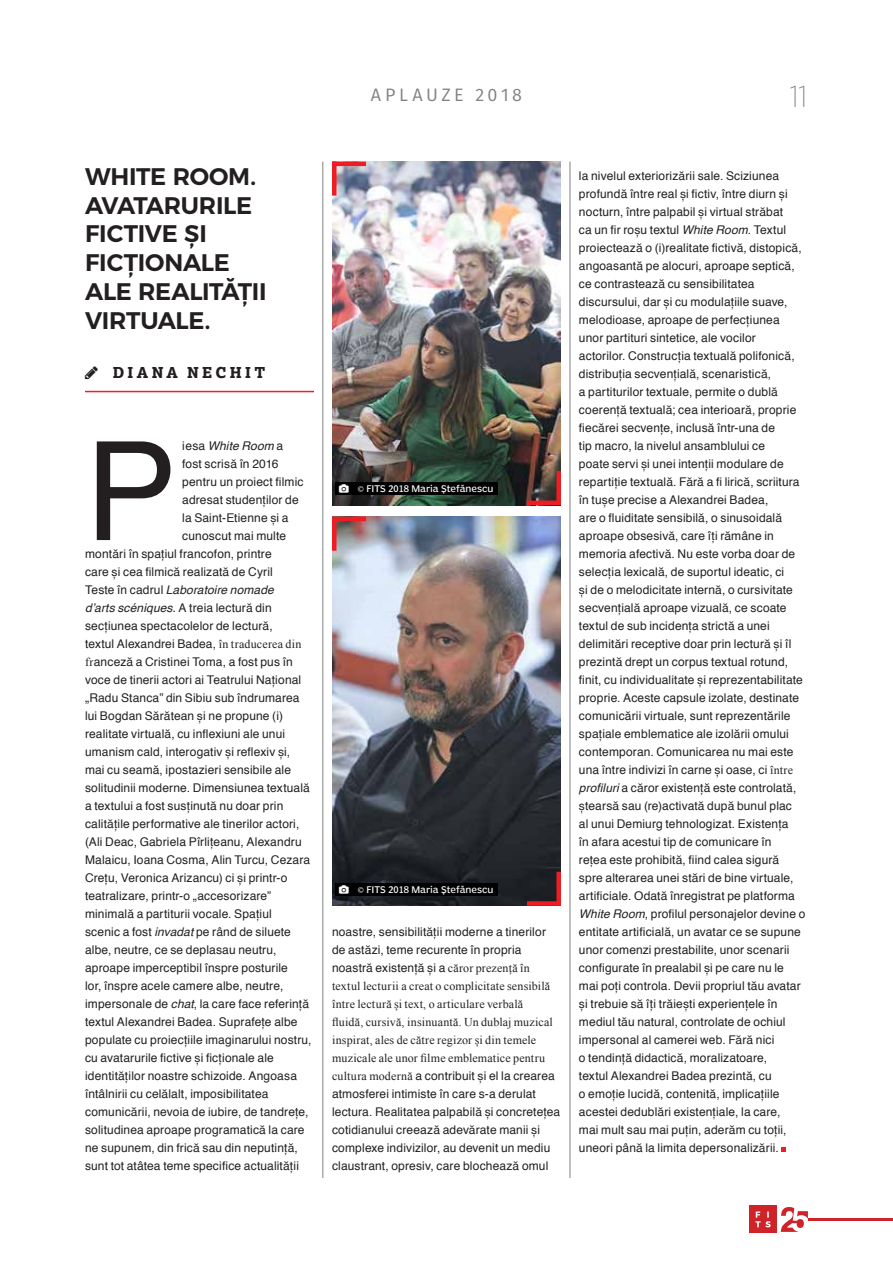
<style>
.page{position:relative;width:893px;height:1263px;background:#fff}
.page>*{position:absolute;margin:0;border:0;box-sizing:border-box;transform-origin:0 0}
.t1{font:137.4px "Helvetica";color:#231f20}
.t2{font:200 30px "Gotham";color:#808285}
.t3{font:600 24px/28.8px "Montserrat";letter-spacing:-.01em;color:#231f20}
.t4{font:18px "Fira Sans";letter-spacing:.195em;color:#808285}
.t5{font:800 15px "Lexia";letter-spacing:.225em;color:#231f20}
.t6{font:12px/18px "Helvetica";letter-spacing:.01em;color:#231f20}
.t7{font:12px/18px "Times New Roman";letter-spacing:.015em;color:#231f20}
.t8{font:italic 12px "Helvetica";letter-spacing:.01em;color:#231f20}
.t9{font:9px "Poynter Agate Regular One";color:#fff}
.s1{font-style:normal}
.s2{font-family:"Times New Roman"}
.s3{font-style:italic}
.s4{font-family:"Myriad Pro"}
</style>
<div class="page">
<hr style="left:808px;top:1218px;width:85px;height:3px;background:#cf232a">
<svg style="left:781px;top:1207px;width:27px;height:25px"></svg>
<div style="left:749px;top:1206px;width:28px;height:27px;background:#cf232a"></div>
<svg style="left:755px;top:1211px;width:16px;height:16px"></svg>
<hr style="left:85px;top:391px;width:229px;height:1px;background:#ee1e23">
<svg style="left:781px;top:1148px;width:4px;height:4px"></svg>
<hr style="left:323px;top:162px;width:1px;height:1016px;background:#808285">
<hr style="left:570px;top:162px;width:1px;height:1016px;background:#808285">
<img style="left:332px;top:162px;width:229px;height:343px">
<img style="left:332px;top:517px;width:229px;height:389px">
<hr style="left:332px;top:162px;width:34px;height:4px;background:#ee1d23">
<hr style="left:332px;top:162px;width:4px;height:34px;background:#ee1d23">
<div style="left:335px;top:883px;width:163px;height:13px;background:#000"></div>
<div style="left:527px;top:901px;width:34px;height:5px;background:#ee1d23"></div>
<div style="left:556px;top:872px;width:5px;height:34px;background:#ee1d23"></div>
<div style="left:335px;top:482px;width:163px;height:13px;background:#000"></div>
<div style="left:527px;top:500px;width:34px;height:5px;background:#ee1d23"></div>
<div style="left:556px;top:471px;width:5px;height:34px;background:#ee1d23"></div>
<hr style="left:332px;top:517px;width:34px;height:4px;background:#ee1d23">
<hr style="left:332px;top:517px;width:4px;height:34px;background:#ee1d23">
<h3 class="t4" style="left:371px;top:82px;width:153px">APLAUZE 2018</h3>
<h2 class="t2" style="left:789px;top:77px;width:20px">11</h2>
<h3 class="t3" style="left:85px;top:160px;width:183px">WHITE ROOM.<br>AVATARURILE<br>FICTIVE ȘI<br>FICȚIONALE<br>ALE REALITĂȚII<br>VIRTUALE.</h3>
<p class="t5" style="left:113px;top:363px;width:154px">DIANA NECHIT</p>
<h1 class="t1" style="left:85px;top:386px;width:93px">P</h1>
<p class="t8" style="left:182px;top:436px;width:102px"><span class="s1">iesa</span> White Room <span class="s1">a</span></p>
<p class="t6" style="left:182px;top:455px;width:98px">fost scrisă în 2016</p>
<p class="t6" style="left:182px;top:473px;width:123px">pentru un proiect filmic</p>
<p class="t6" style="left:182px;top:491px;width:118px">adresat studenților de</p>
<p class="t6" style="left:182px;top:509px;width:108px">la Saint-Etienne și a</p>
<p class="t6" style="left:182px;top:527px;width:105px">cunoscut mai multe</p>
<p class="t6" style="left:85px;top:545px;width:188px">montări în spațiul francofon, printre</p>
<p class="t6" style="left:85px;top:563px;width:189px">care și cea filmică realizată de Cyril</p>
<p class="t8" style="left:85px;top:580px;width:190px"><span class="s1">Teste în cadrul</span> Laboratoire nomade</p>
<p class="t8" style="left:85px;top:598px;width:188px">d’arts scéniques. <span class="s1">A treia lectură din</span></p>
<p class="t6" style="left:85px;top:617px;width:189px">secțiunea spectacolelor de lectură,</p>
<p class="t6" style="left:85px;top:635px;width:218px">textul Alexandrei Badea, <span class="s2">în traducerea din</span></p>
<p class="t6" style="left:85px;top:653px;width:209px"><span class="s2">fr</span>anceză a Cristinei Toma, a fost pus în</p>
<p class="t6" style="left:85px;top:671px;width:218px">voce de tinerii actori ai Teatrului Național</p>
<p class="t6" style="left:85px;top:689px;width:216px">„Radu Stanca” din Sibiu sub îndrumarea</p>
<p class="t6" style="left:85px;top:707px;width:199px">lui Bogdan Sărătean și ne propune (i)</p>
<p class="t6" style="left:85px;top:725px;width:202px">realitate virtuală, cu inflexiuni ale unui</p>
<p class="t6" style="left:85px;top:743px;width:207px">umanism cald, interogativ și reflexiv și,</p>
<p class="t6" style="left:85px;top:761px;width:208px">mai cu seamă, ipostazieri sensibile ale</p>
<p class="t6" style="left:85px;top:779px;width:226px">solitudinii moderne. Dimensiunea textuală</p>
<p class="t6" style="left:85px;top:797px;width:200px">a textului a fost susținută nu doar prin</p>
<p class="t6" style="left:85px;top:815px;width:216px">calitățile performative ale tinerilor actori,</p>
<p class="t6" style="left:85px;top:833px;width:218px">(Ali Deac, Gabriela Pîrlițeanu, Alexandru</p>
<p class="t6" style="left:85px;top:851px;width:227px">Malaicu, Ioana Cosma, Alin Turcu, Cezara</p>
<p class="t6" style="left:85px;top:869px;width:204px">Crețu, Veronica Arizancu) ci și printr-o</p>
<p class="t6" style="left:85px;top:887px;width:188px">teatralizare, printr-o „accesorizare”</p>
<p class="t6" style="left:85px;top:905px;width:188px">minimală a partiturii vocale. Spațiul</p>
<p class="t6" style="left:85px;top:923px;width:207px">scenic a fost <span class="s3">invadat</span> pe rând de siluete</p>
<p class="t6" style="left:85px;top:941px;width:193px">albe, neutre, ce se deplasau neutru,</p>
<p class="t6" style="left:85px;top:959px;width:204px">aproape imperceptibil înspre posturile</p>
<p class="t6" style="left:85px;top:977px;width:200px">lor, înspre acele camere albe, neutre,</p>
<p class="t6" style="left:85px;top:995px;width:226px">impersonale de <span class="s3">chat</span>, la care face referință</p>
<p class="t6" style="left:85px;top:1013px;width:214px">textul Alexandrei Badea. Suprafețe albe</p>
<p class="t6" style="left:85px;top:1031px;width:228px">populate cu proiecțiile imaginarului nostru,</p>
<p class="t6" style="left:85px;top:1049px;width:190px">cu avatarurile fictive și ficționale ale</p>
<p class="t6" style="left:85px;top:1067px;width:213px">identităților noastre schizoide. Angoasa</p>
<p class="t6" style="left:85px;top:1085px;width:185px">întâlnirii cu celălalt, imposibilitatea</p>
<p class="t6" style="left:85px;top:1103px;width:225px">comunicării, nevoia de iubire, de tandrețe,</p>
<p class="t6" style="left:85px;top:1121px;width:221px">solitudinea aproape programatică la care</p>
<p class="t6" style="left:85px;top:1139px;width:214px">ne supunem, din frică sau din neputință,</p>
<p class="t6" style="left:85px;top:1157px;width:215px">sunt tot atâtea teme specifice actualității</p>
<p class="t9" style="left:358px;top:483px;width:137px"><span class="s4">©</span> FITS 2018 Maria Ștefănescu</p>
<p class="t9" style="left:358px;top:884px;width:137px"><span class="s4">©</span> FITS 2018 Maria Ștefănescu</p>
<p class="t6" style="left:332px;top:923px;width:215px">noastre, sensibilității moderne a tinerilor de astăzi, teme recurente în propria noastră existență și a <span class="s2">căror prezență în</span></p>
<p class="t7" style="left:332px;top:977px;width:222px">textul lecturii a creat o complicitate sensibilă între lectură și text, o articulare verbală fluidă, cursivă, insinuantă. Un dublaj muzical inspirat, ales de către regizor și din temele muzicale ale unor filme emblematice pentru</p>
<p class="t6" style="left:332px;top:1067px;width:230px"><span class="s2">cultura modernă</span> a contribuit și el la crearea atmosferei intimiste în care s-a derulat lectura. Realitatea palpabilă și concretețea cotidianului creează adevărate manii și complexe indivizilor, au devenit un mediu claustrant, opresiv, care blochează omul</p>
<p class="t6" style="left:579px;top:167px;width:228px">la nivelul exteriorizării sale. Sciziunea profundă între real și fictiv, între diurn și nocturn, între palpabil și virtual străbat<br>ca un fir roșu textul <span class="s3">White Room</span>. Textul proiectează o (i)realitate fictivă, distopică, angoasantă pe alocuri, aproape septică, ce contrastează cu sensibilitatea discursului, dar și cu modulațiile suave, melodioase, aproape de perfecțiunea unor partituri sintetice, ale vocilor actorilor. Construcția textuală polifonică, distribuția secvențială, scenaristică,<br>a partiturilor textuale, permite o dublă coerență textuală; cea interioară, proprie fiecărei secvențe, inclusă într-una de<br>tip macro, la nivelul ansamblului ce<br>poate servi și unei intenții modulare de repartiție textuală. Fără a fi lirică, scriitura în tușe precise a Alexandrei Badea,<br>are o fluiditate sensibilă, o sinusoidală aproape obsesivă, care îți rămâne in memoria afectivă. Nu este vorba doar de selecția lexicală, de suportul ideatic, ci<br>și de o melodicitate internă, o cursivitate secvențială aproape vizuală, ce scoate textul de sub incidența strictă a unei delimitări receptive doar prin lectură și îl prezintă drept un corpus textual rotund, finit, cu individualitate și reprezentabilitate proprie. Aceste capsule izolate, destinate comunicării virtuale, sunt reprezentările spațiale emblematice ale izolării omului contemporan. Comunicarea nu mai este una între indivizi în carne și oase, ci <span class="s2">între </span><span class="s3">profiluri</span> a căror existență este controlată, ștearsă sau (re)activată după bunul plac<br>al unui Demiurg tehnologizat. Existența<br>în afara acestui tip de comunicare în<br>rețea este prohibită, fiind calea sigură spre alterarea unei stări de bine virtuale, artificiale. Odată înregistrat pe platforma <span class="s3">White Room</span>, profilul personajelor devine o entitate artificială, un avatar ce se supune unor comenzi prestabilite, unor scenarii configurate în prealabil și pe care nu le mai poți controla. Devii propriul tău avatar și trebuie să îți trăiești experiențele în mediul tău natural, controlate de ochiul impersonal al camerei web. Fără nici<br>o tendință didactică, moralizatoare,<br>textul Alexandrei Badea prezintă, cu<br>o emoție lucidă, contenită, implicațiile acestei dedublări existențiale, la care,<br>mai mult sau mai puțin, aderăm cu toții, uneori până la limita depersonalizării.</p>
</div>
